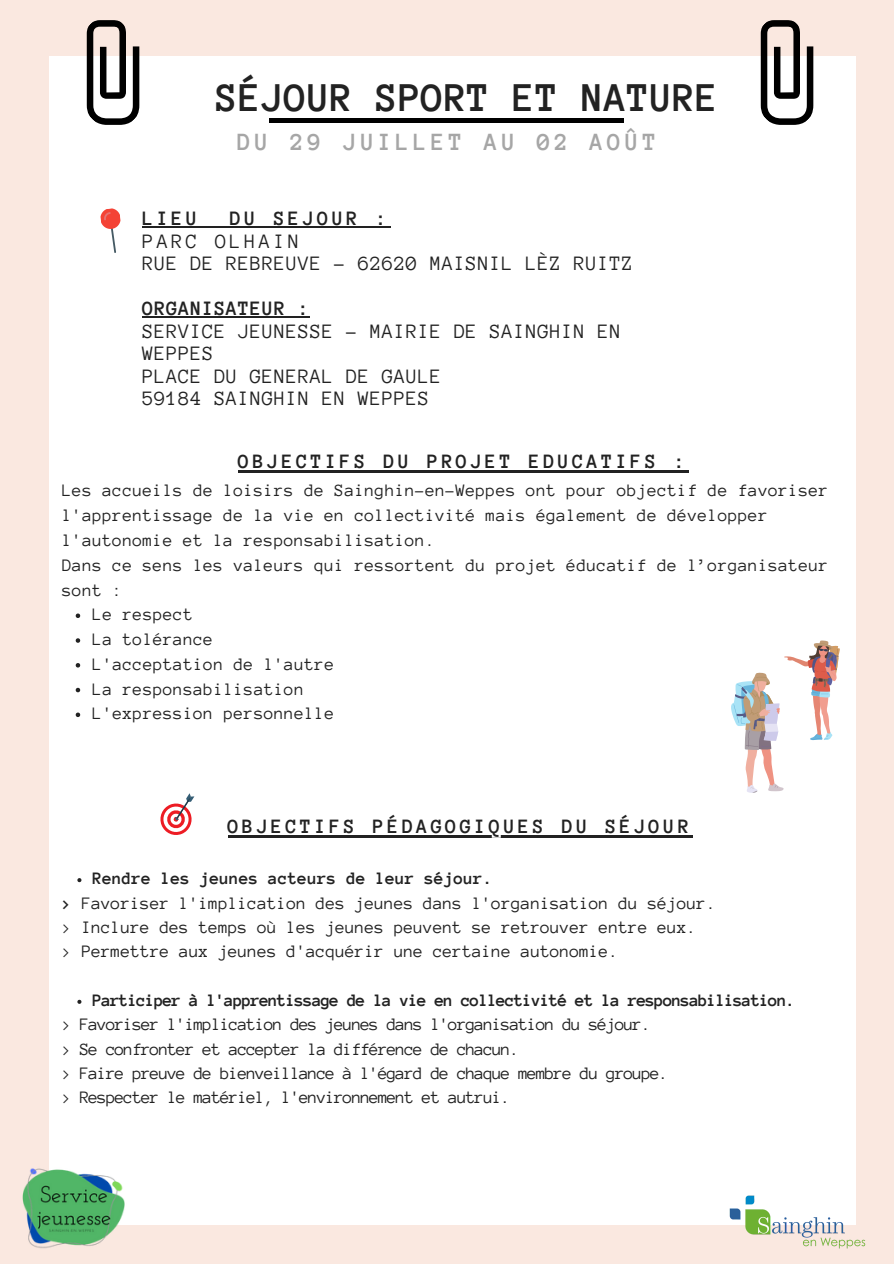
<style>
.page{position:relative;width:894px;height:1264px;background:#fff}
.page>*{position:absolute;margin:0;border:0;box-sizing:border-box;transform-origin:0 0}
.t1{font:700 41.85px "Anonymous Pro";color:#222}
.t2{font:700 25.35px "Anonymous Pro";letter-spacing:.15em;color:#a6a6a6}
.t3{font:21px/22.5px "Anonymous Pro";letter-spacing:.025em;color:#222}
.t4{font:700 21px "Anonymous Pro";color:#222}
.t5{font:700 20.85px "Anonymous Pro";letter-spacing:.15em;color:#222}
.t6{font:17.85px/24.8px "Anonymous Pro";letter-spacing:.02em;color:#222}
.t7{font:17.85px "Anonymous Pro";letter-spacing:-.055em;color:#222}
.t8{font:17.85px "Anonymous Pro";color:#222}
.t9{font:700 17.85px "Anonymous Pro";letter-spacing:-.055em;color:#222}
.t10{font:700 17.85px "Anonymous Pro";color:#222}
.s1{font-weight:700}
</style>
<div class="page">
<div style="left:0;top:0;width:893px;height:1263px;background:#fae8e0"></div>
<div style="left:50px;top:56px;width:805px;height:1168px;background:#fff"></div>
<hr style="left:238px;top:470px;width:450px;height:2px;background:#222">
<svg style="left:76px;top:613px;width:4px;height:5px"></svg>
<svg style="left:76px;top:638px;width:4px;height:4px"></svg>
<svg style="left:76px;top:663px;width:4px;height:4px"></svg>
<svg style="left:76px;top:687px;width:4px;height:5px"></svg>
<svg style="left:76px;top:712px;width:4px;height:5px"></svg>
<div style="left:269px;top:118px;width:354px;height:5px;background:#000"></div>
<svg style="left:87px;top:20px;width:52px;height:105px"></svg>
<svg style="left:760px;top:20px;width:53px;height:105px"></svg>
<svg style="left:100px;top:208px;width:21px;height:45px"></svg>
<svg style="left:731px;top:640px;width:108px;height:152px"></svg>
<svg style="left:160px;top:793px;width:34px;height:42px"></svg>
<img style="left:712px;top:1189px;width:154px;height:60px">
<img style="left:22px;top:1125px;width:136px;height:124px">
<svg style="left:77px;top:878px;width:4px;height:4px"></svg>
<svg style="left:77px;top:999px;width:4px;height:4px"></svg>
<hr style="left:227px;top:835px;width:465px;height:2px;background:#222">
<hr style="left:142px;top:226px;width:59px;height:1px;background:#222">
<svg style="left:201px;top:226px;width:29px;height:1px"></svg>
<hr style="left:230px;top:226px;width:160px;height:1px;background:#222">
<hr style="left:142px;top:316px;width:168px;height:1px;background:#222">
<h3 class="t1" style="left:216px;top:77px;width:504px">SÉJOUR SPORT ET NATURE</h3>
<p class="t2" style="left:237px;top:129px;width:421px">DU 29 JUILLET AU 02 AOÛT</p>
<p class="t3" style="left:142px;top:207px;width:492px;text-indent:87px"><span class="s1">DU SEJOUR :<br></span>PARC OLHAIN<br>RUE DE REBREUVE - 62620 MAISNIL LÈZ RUITZ</p>
<p class="t3" style="left:142px;top:297px;width:480px"><span class="s1">ORGANISATEUR :<br></span>SERVICE JEUNESSE - MAIRIE DE SAINGHIN EN<br>WEPPES<br>PLACE DU GENERAL DE GAULE<br>59184 SAINGHIN EN WEPPES</p>
<p class="t4" style="left:142px;top:208px;width:57px">LIEU</p>
<p class="t5" style="left:238px;top:451px;width:448px">OBJECTIFS DU PROJET EDUCATIFS :</p>
<h1 class="t6" style="left:62px;top:478px;width:767px">Les accueils de loisirs de Sainghin-en-Weppes ont pour objectif de favoriser l'apprentissage de la vie en collectivité mais également de développer l'autonomie et la responsabilisation.</h1>
<p class="t6" style="left:62px;top:552px;width:767px">Dans ce sens les valeurs qui ressortent du projet éducatif de l’organisateur sont :</p>
<h2 class="t6" style="left:93px;top:602px;width:102px">Le respect</h2>
<p class="t6" style="left:93px;top:627px;width:122px">La tolérance</p>
<h4 class="t6" style="left:93px;top:651px;width:243px">L'acceptation de l'autre</h4>
<h4 class="t6" style="left:93px;top:676px;width:213px">La responsabilisation</h4>
<p class="t6" style="left:93px;top:701px;width:243px">L'expression personnelle</p>
<p class="t5" style="left:227px;top:816px;width:463px">OBJECTIFS PÉDAGOGIQUES DU SÉJOUR</p>
<p class="t10" style="left:93px;top:869px;width:401px">Rendre les jeunes acteurs de leur séjour.</p>
<p class="t8" style="left:62px;top:894px;width:655px"><span class="s1">&gt;</span> Favoriser l'implication des jeunes dans l'organisation du séjour.</p>
<p class="t8" style="left:62px;top:918px;width:635px">&gt; Inclure des temps où les jeunes peuvent se retrouver entre eux.</p>
<p class="t8" style="left:62px;top:942px;width:557px">&gt; Permettre aux jeunes d'acquérir une certaine autonomie.</p>
<p class="t9" style="left:93px;top:991px;width:704px">Participer à l'apprentissage de la vie en collectivité et la responsabilisation.</p>
<p class="t7" style="left:62px;top:1015px;width:590px">&gt; Favoriser l'implication des jeunes dans l'organisation du séjour.</p>
<p class="t7" style="left:62px;top:1039px;width:458px">&gt; Se confronter et accepter la différence de chacun.</p>
<h2 class="t7" style="left:62px;top:1064px;width:607px">&gt; Faire preuve de bienveillance à l'égard de chaque membre du groupe.</h2>
<p class="t7" style="left:62px;top:1088px;width:450px">&gt; Respecter le matériel, l'environnement et autrui.</p>
</div>
